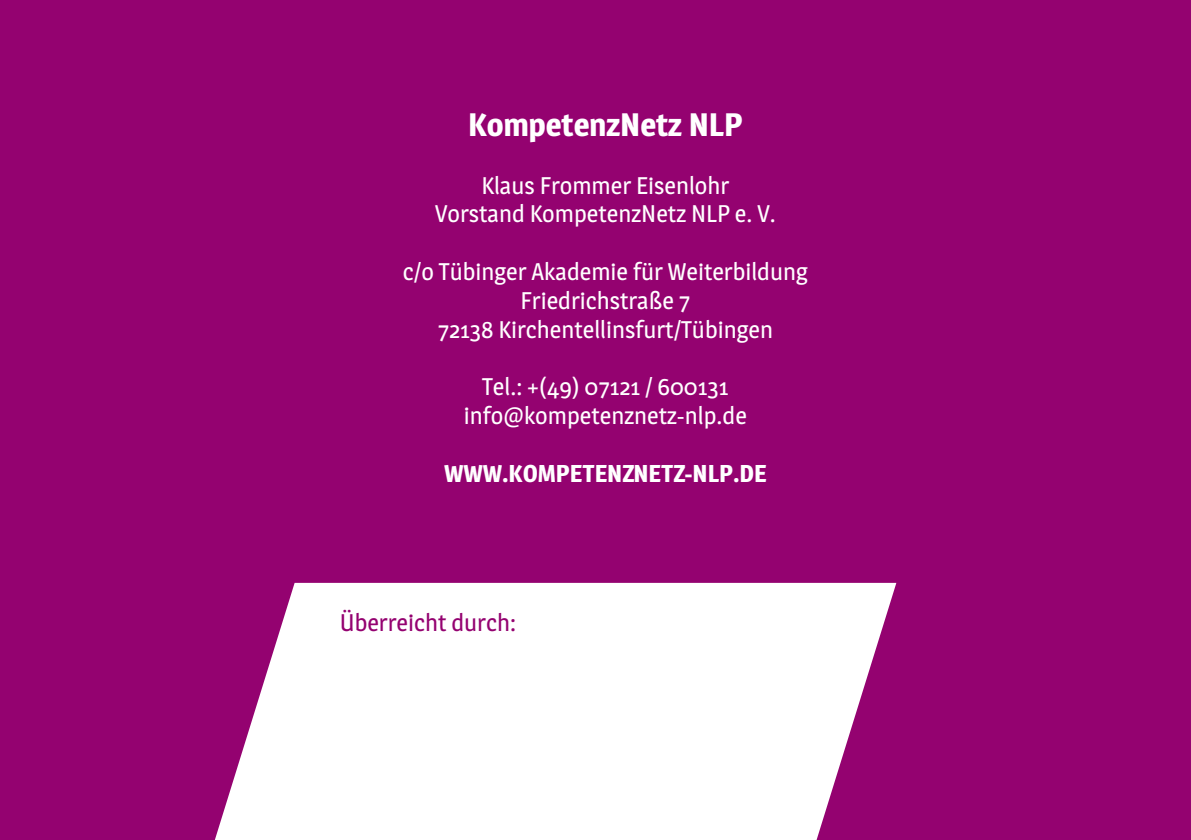
<style>
.page{position:relative;width:1191px;height:840px;background:#fff}
.page>*{position:absolute;margin:0;border:0;box-sizing:border-box;transform-origin:0 0}
.t1{font:700 32px "Magra";color:#fff}
.t2{font:24px/28.8px "Magra";color:#fff;text-align:center}
.t3{font:700 24px "Magra";color:#fff}
.t4{font:24px "Magra";color:#940270}
</style>
<div class="page">
<div style="left:0;top:0;width:1191px;height:839px;background:#940270"></div>
<svg style="left:215px;top:582px;width:681px;height:257px;background:#f2e0ed"></svg>
<h1 class="t1" style="left:468px;top:105px;width:276px">KompetenzNetz NLP</h1>
<p class="t2" style="left:435px;top:171px;width:342px">Klaus Frommer Eisenlohr<br>Vorstand KompetenzNetz NLP e. V.</p>
<p class="t2" style="left:403px;top:257px;width:406px">c/o Tübinger Akademie für Weiterbildung<br>Friedrichstraße 7<br>72138 Kirchentellinsfurt/Tübingen</p>
<p class="t2" style="left:464px;top:372px;width:284px">Tel.: +(49) 07121 / 600131 info@kompetenznetz-nlp.de</p>
<p class="t3" style="left:444px;top:458px;width:324px">WWW.KOMPETENZNETZ-NLP.DE</p>
<p class="t4" style="left:340px;top:607px;width:178px">Überreicht durch:</p>
</div>
